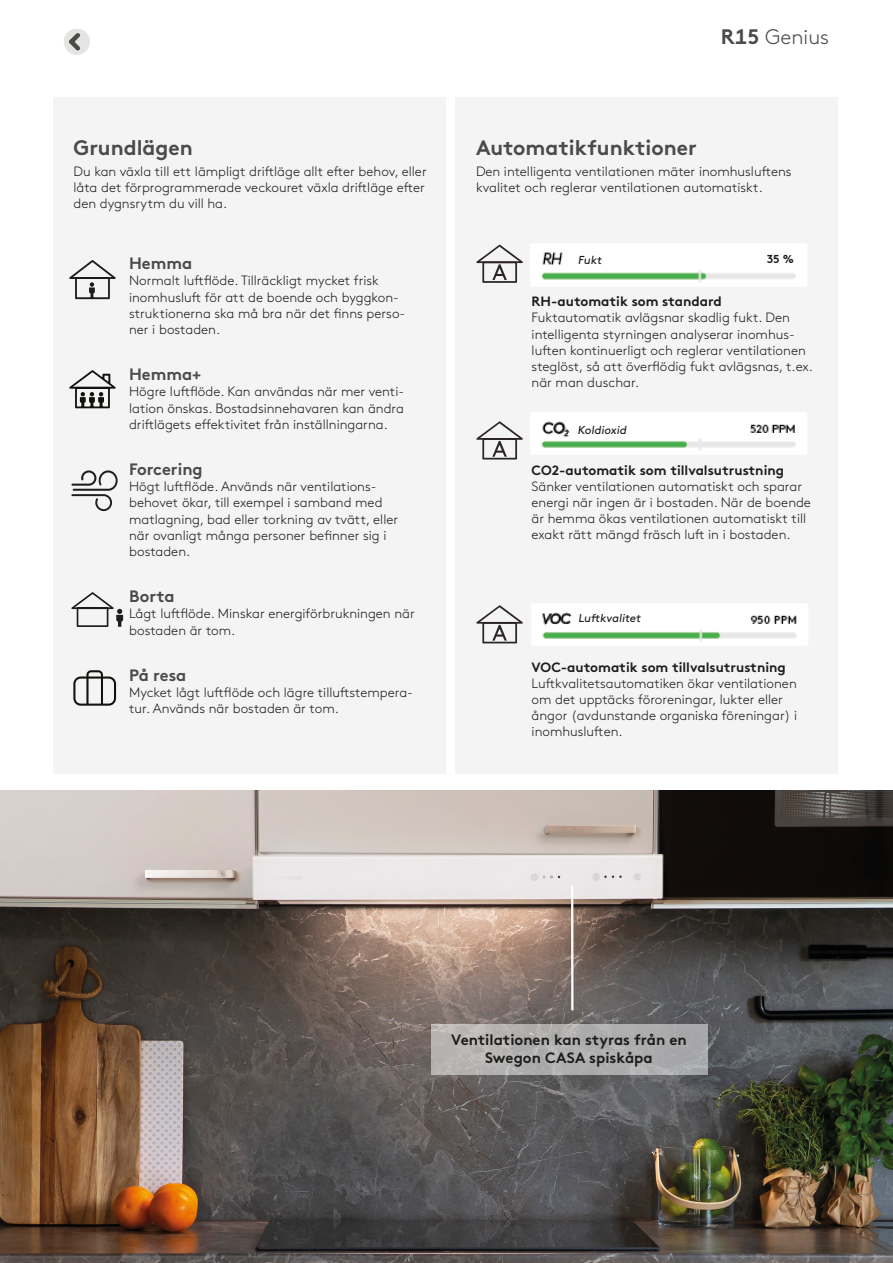
<style>
.page{position:relative;width:893px;height:1263px;background:#fff}
.page>*{position:absolute;margin:0;border:0;box-sizing:border-box;transform-origin:0 0}
.t1{font:700 21px "Swegon Brown";color:#4b4b4a}
.t2{font:300 21px "Swegon Brown";color:#4b4b4a}
.t3{font:700 16.5px "Swegon Brown";color:#4b4b4a}
.t4{font:700 15px "Swegon Brown";color:#1d1d1b}
.t5{font:300 13.5px/16.2px "Swegon Brown";color:#1d1d1b}
.t6{font:700 13.5px "Swegon Brown";color:#1d1d1b}
.t7{font:11.55px "Swegon Brown";color:#1d1d1b}
.t8{font:700 11.55px "Swegon Brown";color:#1d1d1b}
.s1{font-weight:700}
</style>
<div class="page">
<div style="left:64px;top:29px;width:26px;height:26px;background:#e4e4e3;border-radius:50%"></div>
<svg style="left:65px;top:29px;width:19px;height:26px"></svg>
<img style="left:0;top:791px;width:893px;height:472px">
<div style="left:431px;top:1024px;width:276px;height:51px;background:linear-gradient(to right,#bbb7b5,#a8a9ab)"></div>
<hr style="left:571px;top:885px;width:2px;height:125px;background:#fff">
<div style="left:53px;top:98px;width:393px;height:676px;background:#f4f4f4"></div>
<div style="left:456px;top:98px;width:382px;height:676px;background:#f4f4f4"></div>
<img style="left:531px;top:413px;width:276px;height:41px">
<img style="left:532px;top:604px;width:276px;height:41px">
<img style="left:531px;top:244px;width:276px;height:42px">
<div style="left:766px;top:253px;width:31px;height:13px;background:#fff"></div>
<div style="left:765px;top:252px;width:33px;height:15px;border:2px solid #fff"></div>
<div style="left:577px;top:254px;width:65px;height:12px;background:#fff"></div>
<div style="left:576px;top:253px;width:67px;height:14px;border:2px solid #fff"></div>
<div style="left:577px;top:424px;width:65px;height:12px;background:#fff"></div>
<div style="left:576px;top:423px;width:67px;height:14px;border:2px solid #fff"></div>
<div style="left:577px;top:613px;width:77px;height:14px;background:#fff"></div>
<div style="left:577px;top:612px;width:78px;height:16px;border:2px solid #fff"></div>
<svg style="left:69px;top:260px;width:47px;height:39px"></svg>
<svg style="left:69px;top:370px;width:47px;height:38px"></svg>
<svg style="left:71px;top:470px;width:47px;height:41px"></svg>
<svg style="left:71px;top:592px;width:52px;height:35px"></svg>
<svg style="left:73px;top:670px;width:43px;height:36px"></svg>
<svg style="left:476px;top:245px;width:47px;height:38px"></svg>
<svg style="left:476px;top:421px;width:47px;height:38px"></svg>
<svg style="left:476px;top:605px;width:47px;height:38px"></svg>
<p class="t1" style="left:74px;top:130px;width:121px">Grundlägen</p>
<p class="t5" style="left:74px;top:162px;width:355px">Du kan växla till ett lämpligt driftläge allt efter behov, eller låta det förprogrammerade veckouret växla driftläge efter den dygnsrytm du vill ha.</p>
<p class="t3" style="left:129px;top:250px;width:65px">Hemma</p>
<p class="t5" style="left:129px;top:272px;width:278px">Normalt luftflöde. Tillräckligt mycket frisk inomhusluft för att de boende och byggkon&shy;struktionerna ska må bra när det finns perso&shy;ner i bostaden.</p>
<p class="t3" style="left:129px;top:361px;width:74px">Hemma+</p>
<p class="t5" style="left:129px;top:383px;width:276px;text-align:justify">Högre luftflöde. Kan användas när mer venti&shy;lation önskas. Bostadsinnehavaren kan ändra driftlägets effektivitet från inställningarna.</p>
<p class="t3" style="left:129px;top:456px;width:75px">Forcering</p>
<p class="t5" style="left:129px;top:477px;width:271px">Högt luftflöde. Används när ventilations&shy;behovet ökar, till exempel i samband med matlagning, bad eller torkning av tvätt, eller när ovanligt många personer befinner sig i bostaden.</p>
<p class="t3" style="left:129px;top:583px;width:47px">Borta</p>
<p class="t5" style="left:129px;top:605px;width:287px">Lågt luftflöde. Minskar energiförbrukningen när bostaden är tom.</p>
<p class="t3" style="left:129px;top:662px;width:59px">På resa</p>
<p class="t5" style="left:129px;top:683px;width:285px">Mycket lågt luftflöde och lägre tilluftstempera&shy;tur. Används när bostaden är tom.</p>
<h1 class="t2" style="left:721px;top:22px;width:110px"><span class="s1">R15</span> Genius</h1>
<p class="t1" style="left:476px;top:130px;width:222px">Automatikfunktioner</p>
<p class="t5" style="left:476px;top:162px;width:317px">Den intelligenta ventilationen mäter inomhusluftens</p>
<p class="t5" style="left:476px;top:178px;width:288px">kvalitet och reglerar ventilationen automatiskt.</p>
<p class="t7" style="left:578px;top:251px;width:28px">Fukt</p>
<p class="t8" style="left:767px;top:249px;width:29px">35 %</p>
<p class="t6" style="left:532px;top:291px;width:192px">RH-automatik som standard</p>
<p class="t5" style="left:532px;top:309px;width:283px">Fuktautomatik avlägsnar skadlig fukt. Den intelligenta styrningen analyserar inomhus&shy;luften kontinuerligt och reglerar ventilationen steglöst, så att överflödig fukt avlägsnas, t.ex. när man duschar.</p>
<p class="t7" style="left:578px;top:421px;width:53px">Koldioxid</p>
<p class="t6" style="left:532px;top:459px;width:254px">CO2-automatik som tillvalsutrustning</p>
<p class="t5" style="left:532px;top:477px;width:281px">Sänker ventilationen automatiskt och sparar energi när ingen är i bostaden. När de boende är hemma ökas ventilationen automatiskt till exakt rätt mängd fräsch luft in i bostaden.</p>
<p class="t7" style="left:578px;top:609px;width:66px">Luftkvalitet</p>
<p class="t5" style="left:532px;top:658px;width:267px"><span class="s1">VOC-automatik som tillvalsutrustning </span>Luftkvalitetsautomatiken ökar ventilationen om det upptäcks föroreningar, lukter eller ångor (avdunstande organiska föreningar) i inomhusluften.</p>
<p class="t4" style="left:451px;top:1028px;width:237px">Ventilationen kan styras från en</p>
<p class="t4" style="left:485px;top:1046px;width:169px">Swegon CASA spiskåpa</p>
</div>
